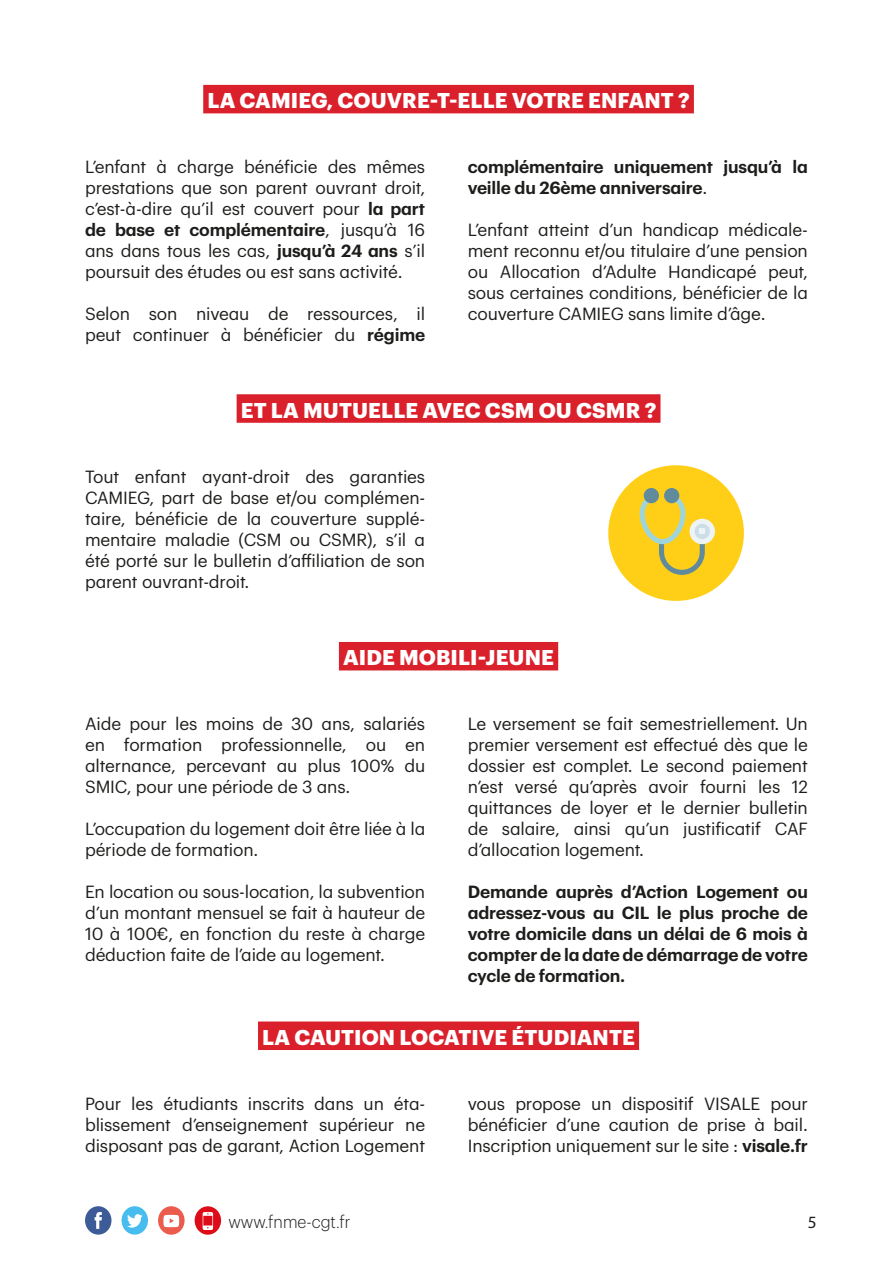
<style>
.page{position:relative;width:893px;height:1263px;background:#fff}
.page>*{position:absolute;margin:0;border:0;box-sizing:border-box;transform-origin:0 0}
.t1{font:700 21px "Graphik";letter-spacing:.005em;color:#fff}
.t2{font:17.25px/21px "Graphik";letter-spacing:-.01em;color:#1d1d1b;text-align:justify}
.t3{font:600 17.25px/21px "Graphik";letter-spacing:-.01em;color:#1d1d1b}
.t4{font:300 17.25px "Graphik";color:#1d1d1b;scale:.93 1}
.t5{font:17.25px "Myriad Pro";color:#1d1d1b}
.s1{font-weight:600}
.s2{font-weight:400}
</style>
<div class="page">
<div style="left:195px;top:1206px;width:26px;height:29px;background:#dc0c19;border-radius:50%"></div>
<svg style="left:203px;top:1212px;width:10px;height:18px"></svg>
<div style="left:158px;top:1206px;width:27px;height:29px;background:#eb5c4d;border-radius:50%"></div>
<svg style="left:163px;top:1215px;width:16px;height:12px"></svg>
<svg style="left:85px;top:1206px;width:26px;height:28px"></svg>
<div style="left:122px;top:1206px;width:26px;height:28px;background:#46bdee;border-radius:50%"></div>
<svg style="left:127px;top:1214px;width:16px;height:13px"></svg>
<div style="left:203px;top:85px;width:491px;height:28px;background:#da202b"></div>
<div style="left:237px;top:394px;width:423px;height:29px;background:#da202b"></div>
<div style="left:258px;top:1021px;width:381px;height:29px;background:#da202b"></div>
<div style="left:339px;top:642px;width:219px;height:28px;background:#da202b"></div>
<div style="left:608px;top:465px;width:136px;height:136px;background:#ffcf18;border-radius:50%"></div>
<img style="left:659px;top:542px;width:46px;height:33px">
<img style="left:689px;top:519px;width:26px;height:25px;border-radius:13px">
<img style="left:695px;top:524px;width:15px;height:15px;border-radius:8px">
<svg style="left:700px;top:529px;width:5px;height:5px"></svg>
<img style="left:640px;top:497px;width:45px;height:47px">
<img style="left:644px;top:488px;width:15px;height:15px;border-radius:8px">
<img style="left:664px;top:488px;width:15px;height:15px;border-radius:8px">
<p class="t1" style="left:207px;top:84px;width:484px">LA CAMIEG, COUVRE-T-ELLE VOTRE ENFANT ?</p>
<p class="t2" style="left:85px;top:155px;width:342px">L’enfant à charge bénéficie des mêmes prestations que son parent ouvrant droit, c’est-à-dire qu’il est couvert pour <span class="s1">la part de base et complémentaire</span>, jusqu’à 16 ans dans tous les cas, <span class="s1">jusqu’à 24 ans</span> s’il poursuit des études ou est sans activité.</p>
<p class="t2" style="left:85px;top:302px;width:342px">Selon son niveau de ressources, il peut continuer à bénéficier du <span class="s1">régime</span></p>
<p class="t3" style="left:468px;top:155px;width:342px">complémentaire uniquement jusqu’à la veille du 26ème anniversaire<span class="s2">.</span></p>
<p class="t2" style="left:468px;top:218px;width:342px">L’enfant atteint d’un handicap médicale&shy;ment reconnu et/ou titulaire d’une pension ou Allocation d’Adulte Handicapé peut, sous certaines conditions, bénéficier de la couverture CAMIEG sans limite d’âge.</p>
<p class="t1" style="left:241px;top:394px;width:417px">ET LA MUTUELLE AVEC CSM OU CSMR ?</p>
<p class="t2" style="left:85px;top:464px;width:342px">Tout enfant ayant-droit des garanties CAMIEG, part de base et/ou complémen&shy;taire, bénéficie de la couverture supplé&shy;mentaire maladie (CSM ou CSMR), s’il a été porté sur le bulletin d’affiliation de son parent ouvrant-droit.</p>
<p class="t1" style="left:343px;top:641px;width:212px">AIDE MOBILI-JEUNE</p>
<p class="t2" style="left:85px;top:712px;width:342px">Aide pour les moins de 30 ans, salariés en formation professionnelle, ou en alternance, percevant au plus 100% du SMIC, pour une période de 3 ans.</p>
<p class="t2" style="left:85px;top:817px;width:342px">L’occupation du logement doit être liée à la période de formation.</p>
<p class="t2" style="left:85px;top:880px;width:342px">En location ou sous-location, la subvention d’un montant mensuel se fait à hauteur de 10 à 100€, en fonction du reste à charge déduction faite de l’aide au logement.</p>
<p class="t2" style="left:468px;top:712px;width:342px">Le versement se fait semestriellement. Un premier versement est effectué dès que le dossier est complet. Le second paiement n’est versé qu’après avoir fourni les 12 quittances de loyer et le dernier bulletin de salaire, ainsi qu’un justificatif CAF d’allocation logement.</p>
<p class="t3" style="left:468px;top:880px;width:342px;text-align:justify">Demande auprès d’Action Logement ou adressez-vous au CIL le plus proche de votre domicile dans un délai de 6 mois à compter de la date de démarrage de votre cycle de formation.</p>
<p class="t1" style="left:262px;top:1021px;width:374px">LA CAUTION LOCATIVE ÉTUDIANTE</p>
<p class="t2" style="left:85px;top:1092px;width:342px">Pour les étudiants inscrits dans un éta&shy;blissement d’enseignement supérieur ne disposant pas de garant, Action Logement</p>
<p class="t2" style="left:468px;top:1092px;width:342px">vous propose un dispositif VISALE pour bénéficier d’une caution de prise à bail.<br>Inscription uniquement sur le site : <span class="s1">visale.fr</span></p>
<p class="t4" style="left:228px;top:1209px;width:133px">www.fnme-cgt.fr</p>
<p class="t5" style="left:808px;top:1211px;width:10px">5</p>
</div>
